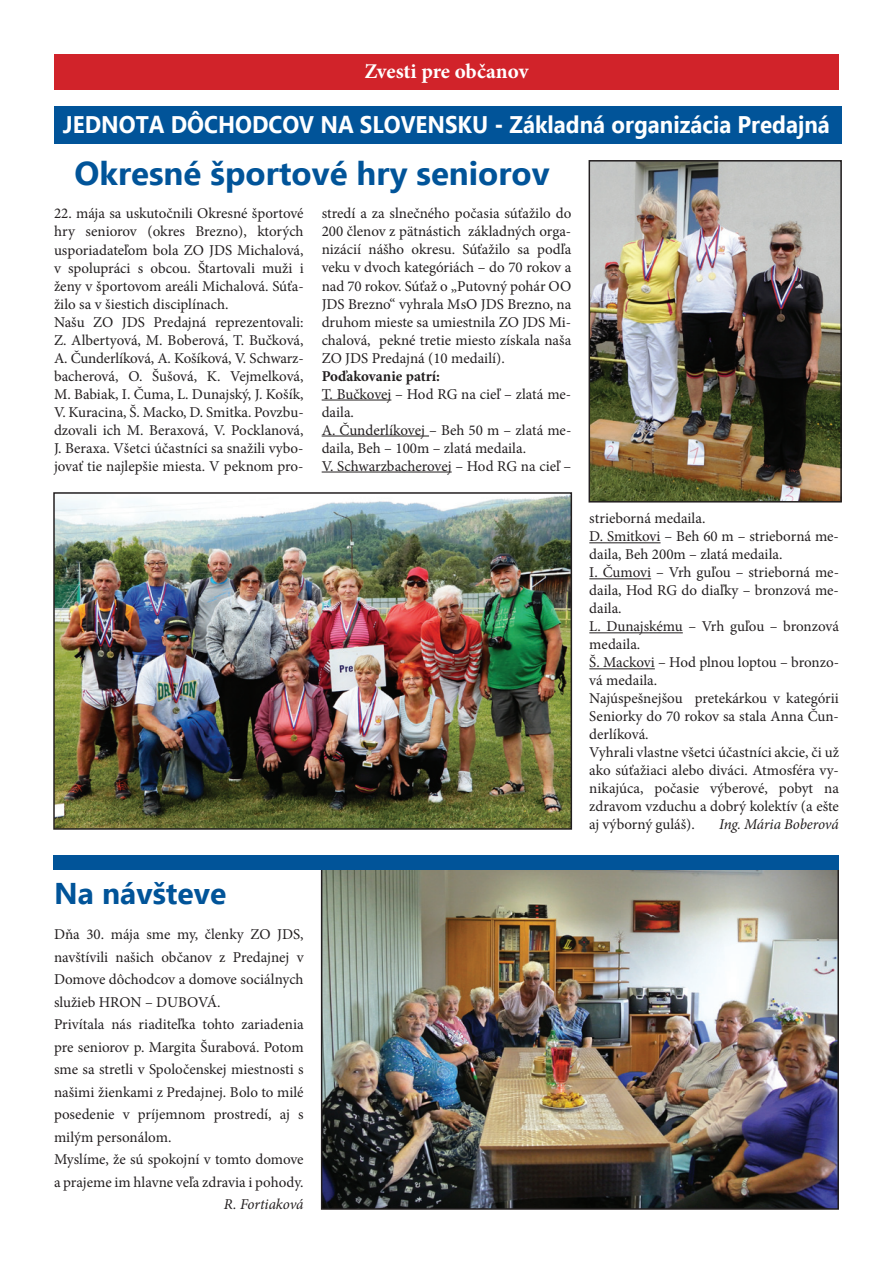
<style>
.page{position:relative;width:893px;height:1263px;background:#fff}
.page>*{position:absolute;margin:0;border:0;box-sizing:border-box;transform-origin:0 0}
.t1{font:700 33px "Ebrima";color:#015499}
.t2{font:700 30px "Ebrima";color:#015499}
.t3{font:700 24px "Ebrima";color:#fff;scale:.93 1}
.t4{font:700 21px "Minion Pro";color:#fff}
.t5{font:15px/18px "Minion Pro";color:#231f20}
.t6{font:italic 15px "Minion Pro";letter-spacing:-.01em;color:#231f20}
.t7{font:700 15px "Minion Pro";color:#231f20}
</style>
<div class="page">
<img style="left:324px;top:870px;width:512px;height:337px">
<div style="left:321px;top:865px;width:518px;height:345px;border:2px solid #231f20"></div>
<div style="left:54px;top:54px;width:785px;height:36px;background:#d1232a"></div>
<div style="left:54px;top:106px;width:787px;height:38px;background:#015499"></div>
<hr style="left:322px;top:400px;width:69px;height:1px;background:#231f20">
<hr style="left:322px;top:436px;width:107px;height:1px;background:#231f20">
<hr style="left:322px;top:472px;width:130px;height:1px;background:#231f20">
<img style="left:56px;top:495px;width:513px;height:332px">
<div style="left:53px;top:492px;width:519px;height:338px;border:2px solid #231f20"></div>
<hr style="left:589px;top:542px;width:72px;height:1px;background:#231f20">
<hr style="left:589px;top:578px;width:62px;height:1px;background:#231f20">
<hr style="left:589px;top:632px;width:94px;height:1px;background:#231f20">
<hr style="left:589px;top:668px;width:66px;height:1px;background:#231f20">
<img style="left:592px;top:163px;width:247px;height:336px">
<div style="left:589px;top:160px;width:253px;height:342px;border:2px solid #231f20"></div>
<div style="left:53px;top:855px;width:786px;height:15px;background:#015499"></div>
<h3 class="t4" style="left:364px;top:57px;width:166px">Zvesti pre občanov</h3>
<h3 class="t3" style="left:63px;top:107px;width:409px">Jednota dôchodcov na Slovensk</h3>
<h3 class="t3" style="left:472px;top:107px;width:386px">u - Základná organizácia Predajná</h3>
<h1 class="t1" style="left:75px;top:149px;width:476px">Okresné športové hry seniorov</h1>
<p class="t5" style="left:54px;top:205px;width:251px">22. mája sa uskutočnili Okresné športové hry seniorov (okres Brezno), ktorých usporiadateľom bola ZO JDS Michalová, v spolupráci s obcou. Štartovali muži i ženy v športovom areáli Michalová. Súťa&shy;žilo sa v šiestich disciplínach.<br>Našu ZO JDS Predajná reprezentovali:<br>Z. Albertyová, M. Boberová, T. Bučková, A. Čunderlíková, A. Košíková, V. Schwarz&shy;bacherová, O. Šušová, K. Vejmelková, M. Babiak, I. Čuma, L. Dunajský, J. Košík, V. Kuracina, Š. Macko, D. Smitka. Povzbu&shy;dzovali ich M. Beraxová, V. Pocklanová, J. Beraxa. Všetci účastníci sa snažili vybo&shy;jovať tie najlepšie miesta. V peknom pro-</p>
<p class="t5" style="left:322px;top:205px;width:251px;text-align:justify">stredí a za slnečného počasia súťažilo do 200 členov z pätnástich základných orga&shy;nizácií nášho okresu. Súťažilo sa podľa veku v dvoch kategóriách – do 70 rokov a nad 70 rokov. Súťaž o „Putovný pohár OO JDS Brezno“ vyhrala MsO JDS Brezno, na druhom mieste sa umiestnila ZO JDS Mi&shy;chalová, pekné tretie miesto získala naša ZO JDS Predajná (10 medailí).</p>
<p class="t7" style="left:322px;top:365px;width:120px">Poďakovanie patrí:</p>
<p class="t5" style="left:322px;top:385px;width:251px">T. Bučkovej – Hod RG na cieľ – zlatá me&shy;daila.<br>A. Čunderlíkovej – Beh 50 m – zlatá me&shy;daila, Beh – 100m – zlatá medaila.<br>V. Schwarzbacherovej – Hod RG na cieľ –</p>
<p class="t5" style="left:589px;top:510px;width:251px">strieborná medaila.<br>D. Smitkovi – Beh 60 m – strieborná me&shy;daila, Beh 200m – zlatá medaila.<br>I. Čumovi – Vrh guľou – strieborná me&shy;daila, Hod RG do diaľky – bronzová me&shy;daila.<br>L. Dunajskému – Vrh guľou – bronzová medaila.<br>Š. Mackovi – Hod plnou loptou – bronzo&shy;vá medaila.<br>Najúspešnejšou pretekárkou v kategórii<br>Seniorky do 70 rokov sa stala Anna Čun&shy;derlíková.<br>Vyhrali vlastne všetci účastníci akcie, či už ako súťažiaci alebo diváci. Atmosféra vy&shy;nikajúca, počasie výberové, pobyt na zdravom vzduchu a dobrý kolektív (a ešte aj výborný guláš).</p>
<p class="t6" style="left:719px;top:814px;width:121px">Ing. Mária Boberová</p>
<h2 class="t2" style="left:54px;top:871px;width:174px">Na návšteve</h2>
<p class="t5" style="left:54px;top:923px;width:251px;line-height:22.5px">Dňa 30. mája sme my, členky ZO JDS, navštívili našich občanov z Predajnej v Domove dôchodcov a domove sociálnych služieb HRON – DUBOVÁ.<br>Privítala nás riaditeľka tohto zariadenia pre seniorov p. Margita Šurabová. Potom sme sa stretli v Spoločenskej miestnosti s našimi žienkami z Predajnej. Bolo to milé posedenie v príjemnom prostredí, aj s milým personálom.<br>Myslíme, že sú spokojní v tomto domove a prajeme im hlavne veľa zdravia i pohody.</p>
<p class="t6" style="left:224px;top:1194px;width:81px">R. Fortiaková</p>
</div>
